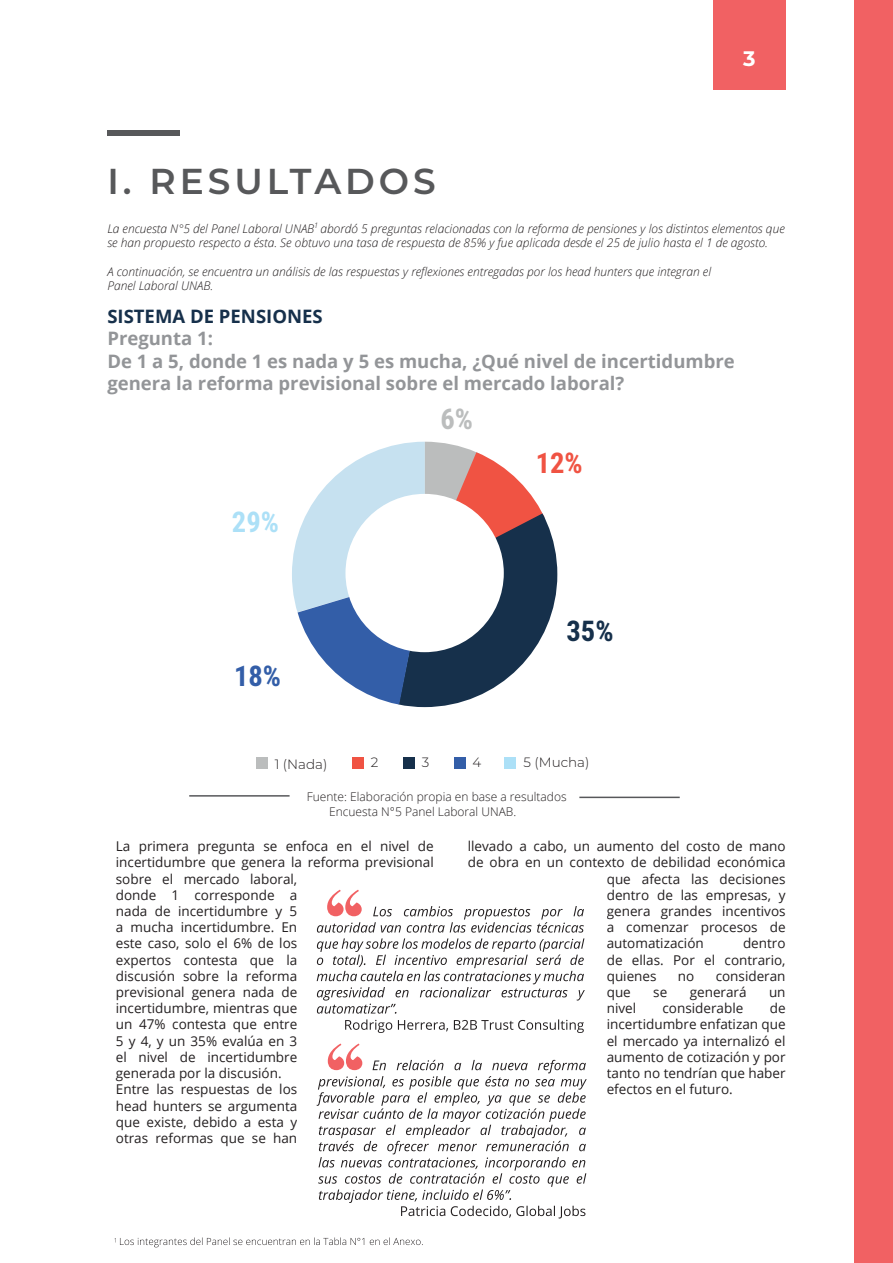
<style>
.page{position:relative;width:893px;height:1263px;background:#fff}
.page>*{position:absolute;margin:0;border:0;box-sizing:border-box;transform-origin:0 0}
.t1{font:600 36px "Montserrat";letter-spacing:.11em;color:#57585a}
.t2{font:700 28.5px "Roboto Condensed";color:#335ea8}
.t3{font:700 28.5px "Roboto Condensed";color:#f05343}
.t4{font:700 28.5px "Roboto Condensed";color:#16304b}
.t5{font:700 28.5px "Roboto Condensed";color:#ace0f7}
.t6{font:700 28.5px "Roboto Condensed";color:#bbbdbd}
.t7{font:700 21px "Montserrat";color:#fff}
.t8{font:700 18.45px/22.2px "Open Sans";color:#939598}
.t9{font:700 18.45px "Open Sans";color:#16304b}
.t10{font:13.5px/16.2px "Open Sans";color:#231f20;text-align:justify}
.t11{font:300 13.5px "Montserrat";color:#231f20}
.t12{font:italic 300 12px/14.4px "Open Sans";color:#231f20}
.t13{font:300 12px/15px "Open Sans";color:#231f20}
</style>
<div class="page">
<div style="left:713px;top:0;width:73px;height:90px;background:#f16163"></div>
<div style="left:855px;top:0;width:38px;height:1263px;background:#f16163"></div>
<div style="left:107px;top:130px;width:73px;height:5px;background:#57585a"></div>
<svg style="left:292px;top:442px;width:265px;height:265px"></svg>
<div style="left:345px;top:494px;width:159px;height:158px;background:#fff;border-radius:50%"></div>
<div style="left:256px;top:757px;width:11px;height:11px;background:#bbbdbd"></div>
<div style="left:352px;top:757px;width:11px;height:11px;background:#f05343"></div>
<div style="left:403px;top:757px;width:11px;height:11px;background:#16304b"></div>
<div style="left:454px;top:757px;width:11px;height:11px;background:#335ea8"></div>
<div style="left:505px;top:757px;width:11px;height:11px;background:#ace0f7"></div>
<hr style="left:189px;top:795px;width:101px;height:2px;background:#57585a">
<hr style="left:579px;top:797px;width:101px;height:1px;background:#57585a">
<svg style="left:317px;top:1043px;width:270px;height:175px"></svg>
<svg style="left:317px;top:890px;width:268px;height:143px"></svg>
<svg style="left:114px;top:1237px;width:309px;height:10px"></svg>
<h3 class="t7" style="left:743px;top:44px;width:14px">3</h3>
<h1 class="t1" style="left:107px;top:156px;width:330px">I. RESULTADOS</h1>
<p class="t12" style="left:107px;top:221px;width:679px">La encuesta N°5 del Panel Laboral UNAB<sup>1</sup> abordó 5 preguntas relacionadas con la reforma de pensiones y los distintos elementos que se han propuesto respecto a ésta. Se obtuvo una tasa de respuesta de 85% y fue aplicada desde el 25 de julio hasta el 1 de agosto.</p>
<p class="t12" style="left:107px;top:264px;width:605px">A continuación, se encuentra un análisis de las respuestas y reflexiones entregadas por los head hunters que integran el<br>Panel Laboral UNAB.</p>
<h3 class="t9" style="left:107px;top:303px;width:217px">SISTEMA DE PENSIONES</h3>
<h3 class="t8" style="left:107px;top:327px;width:629px">Pregunta 1:<br>De 1 a 5, donde 1 es nada y 5 es mucha, ¿Qué nivel de incertidumbre genera la reforma previsional sobre el mercado laboral?</h3>
<h2 class="t5" style="left:232px;top:502px;width:49px">29%</h2>
<h2 class="t2" style="left:234px;top:656px;width:49px">18%</h2>
<h2 class="t6" style="left:440px;top:399px;width:34px">6%</h2>
<h2 class="t3" style="left:536px;top:443px;width:49px">12%</h2>
<h2 class="t4" style="left:566px;top:610px;width:49px">35%</h2>
<p class="t11" style="left:275px;top:755px;width:54px">1 (Nada)</p>
<p class="t11" style="left:371px;top:753px;width:9px">2</p>
<p class="t11" style="left:422px;top:753px;width:9px">3</p>
<p class="t11" style="left:473px;top:753px;width:10px">4</p>
<p class="t11" style="left:524px;top:753px;width:67px">5 (Mucha)</p>
<p class="t13" style="left:329px;top:789px;width:239px;text-indent:-22px">Fuente: Elaboración propia en base a resultados<br>Encuesta N°5 Panel Laboral UNAB.</p>
<p class="t10" style="left:116px;top:838px;width:319px;text-align:left">La primera pregunta se enfoca en el nivel de incertidumbre que genera la reforma previsional sobre el mercado laboral,<br>donde 1 corresponde a<br>nada de incertidumbre y 5<br>a mucha incertidumbre. En<br>este caso, solo el 6% de los<br>expertos contesta que la<br>discusión sobre la reforma<br>previsional genera nada de<br>incertidumbre, mientras que<br>un 47% contesta que entre<br>5 y 4, y un 35% evalúa en 3<br>el nivel de incertidumbre<br>generada por la discusión.<br>Entre las respuestas de los<br>head hunters se argumenta<br>que existe, debido a esta y<br>otras reformas que se han</p>
<p class="t10" style="left:468px;top:838px;width:319px">llevado a cabo, un aumento del costo de mano</p>
<p class="t10" style="left:468px;top:854px;width:319px">de obra en un contexto de debilidad económica</p>
<p class="t10" style="left:607px;top:870px;width:180px">que afecta las decisiones</p>
<p class="t10" style="left:607px;top:886px;width:180px">dentro de las empresas, y</p>
<p class="t10" style="left:607px;top:903px;width:180px">genera grandes incentivos</p>
<p class="t10" style="left:607px;top:919px;width:180px">a comenzar procesos de</p>
<p class="t10" style="left:607px;top:935px;width:99px">automatización</p>
<p class="t10" style="left:607px;top:935px;width:180px;text-indent:136px">dentro de ellas. Por el contrario, quienes</p>
<p class="t10" style="left:678px;top:967px;width:18px">no</p>
<p class="t10" style="left:716px;top:967px;width:71px">consideran</p>
<p class="t10" style="left:607px;top:984px;width:26px">que</p>
<p class="t10" style="left:653px;top:984px;width:16px">se</p>
<p class="t10" style="left:690px;top:984px;width:58px">generará</p>
<p class="t10" style="left:769px;top:984px;width:18px">un</p>
<p class="t10" style="left:607px;top:1000px;width:31px">nivel</p>
<p class="t10" style="left:662px;top:1000px;width:82px">considerable</p>
<p class="t10" style="left:607px;top:1000px;width:180px;text-indent:163px">de incertidumbre enfatizan que el mercado ya internalizó el aumento de cotización y por tanto no tendrían que haber efectos en el futuro.</p>
</div>
